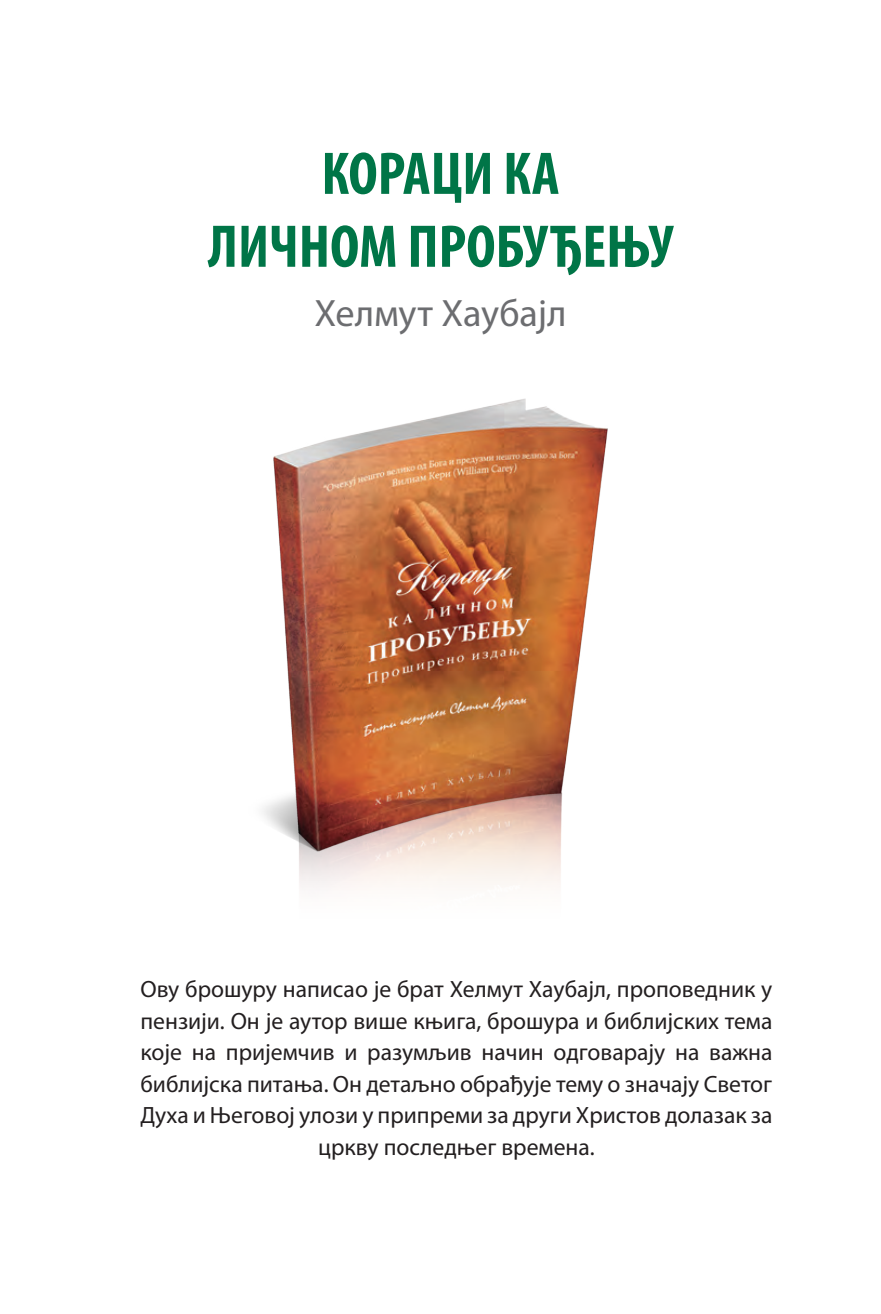
<style>
.page{position:relative;width:881px;height:1314px;background:#fff}
.page>*{position:absolute;margin:0;border:0;box-sizing:border-box;transform-origin:0 0}
.Footnote_text{font:700 condensed 60.75px "Myriad Pro";color:#007547}
.Footnote_text-2{font:38.25px "Myriad Pro";color:#6c6d70}
.pasus{font:23.62px/31.5px "Myriad Pro";color:#231f20;text-align:center}
</style>
<div class="page">
<img style="left:262px;top:398px;width:346px;height:490px">
<p class="Footnote_text" style="left:321px;top:136px;width:239px">КОРАЦИ КА</p>
<p class="Footnote_text" style="left:208px;top:209px;width:466px">ЛИЧНОМ ПРОБУЂЕЊУ</p>
<p class="Footnote_text-2" style="left:314px;top:290px;width:253px">Хелмут Хаубајл</p>
<p class="pasus" style="left:140px;top:973px;width:633px">Ову брошуру написао је брат Хелмут Хаубајл, проповедник у пензији. Он је аутор више књига, брошура и библијских тема које на пријемчив и разумљив начин одговарају на важна библијска питања. Он детаљно обрађује тему о значају Светог Духа и Његовој улози у припреми за други Христов долазак за цркву последњег времена.</p>
</div>
